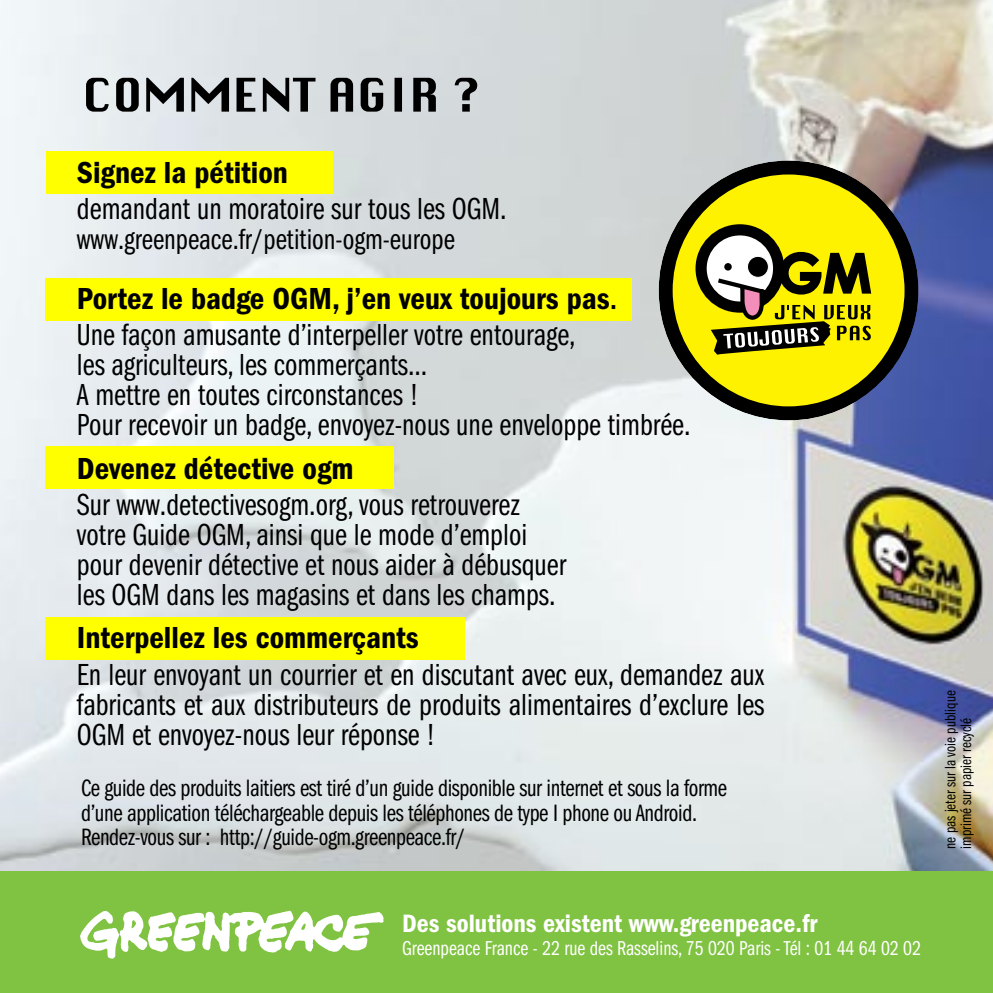
<style>
.page{position:relative;width:993px;height:993px;background:#fff}
.page>*{position:absolute;margin:0;border:0;box-sizing:border-box;transform-origin:0 0}
.t1{font:31.5px/29.8px "ITC Franklin Gothic Std Bk Cp";color:#000}
.t2{font:31.5px "ITC Franklin Gothic Std Dm Cd";color:#000}
.t3{font:29.75px "ITC Franklin Gothic Std Bk Cp";color:#000}
.t4{font:25.9px "ITC Franklin Gothic Std Dm Cd";color:#fff}
.t5{font:24.5px/24.5px "ITC Franklin Gothic Std Bk Cp";letter-spacing:-.015em;color:#000}
.t6{font:20.65px "ITC Franklin Gothic Std Bk Cp";color:#fff}
.t7{font:15.75px/15.4px "ITC Franklin Gothic Std Bk Cp";color:#000}
.s1{font-family:"ITC Franklin Gothic Std";font-weight:500;font-stretch:condensed}
</style>
<div class="page">
<img style="left:0;top:0;width:992px;height:871px">
<div style="left:0;top:871px;width:992px;height:121px;background:#80c342"></div>
<svg style="left:80px;top:910px;width:303px;height:48px"></svg>
<svg style="left:665px;top:167px;width:246px;height:246px;background:#b6b03a"></svg>
<div style="left:658px;top:160px;width:260px;height:260px;border:14px solid #000;border-radius:50%"></div>
<svg style="left:700px;top:230px;width:78px;height:77px"></svg>
<div style="left:695px;top:224px;width:89px;height:88px;border:11px solid #000;border-radius:50%"></div>
<svg style="left:710px;top:160px;width:162px;height:194px;background:#a9a126"></svg>
<svg style="left:86px;top:78px;width:391px;height:34px;background:#818486"></svg>
<div style="left:46px;top:151px;width:286px;height:42px;background:#ff0"></div>
<div style="left:46px;top:278px;width:586px;height:42px;background:#ff0"></div>
<div style="left:46px;top:446px;width:348px;height:43px;background:#ff0"></div>
<div style="left:46px;top:617px;width:418px;height:42px;background:#ff0"></div>
<p class="t2" style="left:77px;top:154px;width:212px">Signez la pétition</p>
<p class="t1" style="left:77px;top:194px;width:431px">demandant un moratoire sur tous les OGM.</p>
<p class="t3" style="left:77px;top:223px;width:379px">www.greenpeace.fr/petition-ogm-europe</p>
<p class="t2" style="left:77px;top:280px;width:541px">Portez le badge OGM, j’en veux toujours pas<span class="s1">.</span></p>
<p class="t1" style="left:77px;top:320px;width:614px">Une façon amusante d’interpeller votre entourage,<br>les agriculteurs, les commerçants...<br>A mettre en toutes circonstances !<br>Pour recevoir un badge, envoyez-nous une enveloppe timbrée.</p>
<p class="t2" style="left:77px;top:450px;width:278px">Devenez détective ogm</p>
<p class="t1" style="left:77px;top:490px;width:490px">Sur www.detectivesogm.org, vous retrouverez votre Guide OGM, ainsi que le mode d’emploi pour devenir détective et nous aider à débusquer les OGM dans les magasins et dans les champs.</p>
<p class="t2" style="left:77px;top:619px;width:343px">Interpellez les commerçants</p>
<p class="t1" style="left:77px;top:660px;width:688px;text-align:justify">En leur envoyant un courrier et en discutant avec eux, demandez aux fabricants et aux distributeurs de produits alimentaires d’exclure les OGM et envoyez-nous leur réponse !</p>
<p class="t5" style="left:81px;top:776px;width:647px">Ce guide des produits laitiers est tiré d’un guide disponible sur internet et sous la forme d’une application téléchargeable depuis les téléphones de type I phone ou Android.<br>Rendez-vous sur : http://guide-ogm.greenpeace.fr/</p>
<p class="t7" style="left:942px;top:848px;width:160px;rotate:-90deg">ne pas jeter sur la voie publique imprimé sur papier recyclé</p>
<p class="t4" style="left:402px;top:908px;width:417px">Des solutions existent www.greenpeace.fr</p>
<p class="t6" style="left:402px;top:936px;width:520px">Greenpeace France - 22 rue des Rasselins, 75 020 Paris - Tél : 01 44 64 02 02</p>
</div>
